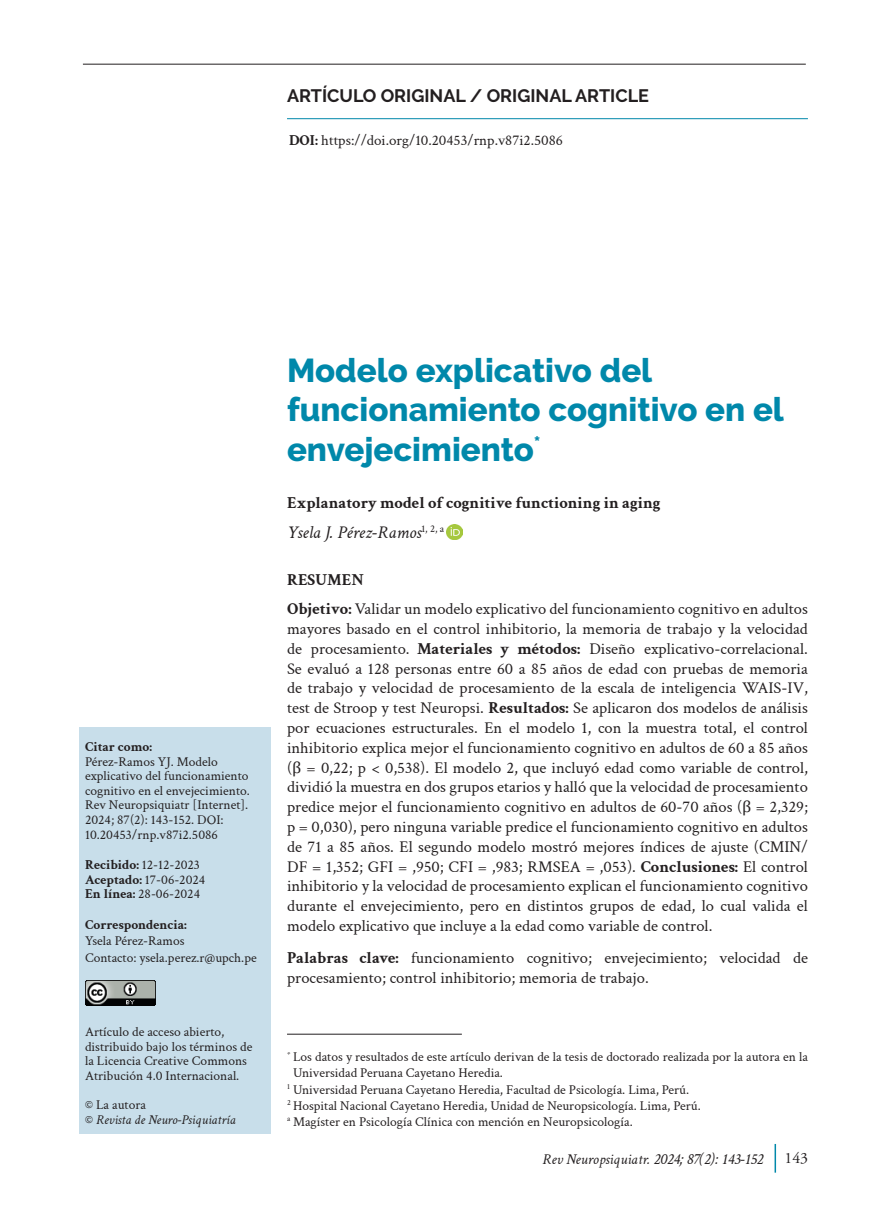
<style>
.page{position:relative;width:893px;height:1212px;background:#fff}
.page>*{position:absolute;margin:0;border:0;box-sizing:border-box;transform-origin:0 0}
.titulo{font:800 33px/39.6px "Raleway";color:#08a}
.cabecera{font:700 18px "Raleway";color:#231f20}
.Autores{font:italic 18px "Crimson Text";color:#231f20}
.Parrafo1{font:16.5px/19.8px "Crimson Text";color:#231f20;text-align:justify}
.Sub1{font:700 16.5px "Crimson Text";color:#231f20}
.t1{font:15.75px "Adobe Garamond Pro";color:#231f20}
.doi{font:15px "Crimson Text";color:#231f20}
.t2{font:italic 15px "Crimson Text";color:#231f20}
.recibido{font:13.5px/14.5px "Crimson Text";color:#231f20}
.pie{font:13.5px/16.2px "Crimson Text";color:#231f20}
.citar_como{font:13.5px "Crimson Text";color:#231f20}
.recibido-2{font:italic 13.5px "Crimson Text";color:#231f20}
.citar_como-2{font:700 13.5px "Crimson Text";color:#231f20}
.recibido-3{font:700 13.5px "Crimson Text";color:#231f20}
.s1{font-weight:700}
.s2{font-style:normal}
.s3{font-family:"Cambria"}
.s4{font-size:15.75px}
</style>
<div class="page">
<hr style="left:83px;top:64px;width:723px;height:1px;background:#231f20">
<hr style="left:774px;top:1144px;width:2px;height:28px;background:#08a">
<div style="left:79px;top:728px;width:191px;height:406px;background:#c8deea"></div>
<img style="left:85px;top:981px;width:70px;height:24px">
<hr style="left:287px;top:118px;width:521px;height:1px;background:#08a">
<hr style="left:287px;top:1034px;width:175px;height:1px;background:#231f20">
<img style="left:447px;top:524px;width:15px;height:16px">
<p class="cabecera" style="left:287px;top:85px;width:363px">ARTÍCULO ORIGINAL / ORIGINAL ARTICLE</p>
<p class="doi" style="left:289px;top:129px;width:275px"><span class="s1">DOI:</span> https://doi.org/10.20453/rnp.v87i2.5086</p>
<p class="recibido-3" style="left:85px;top:737px;width:68px">Citar como:</p>
<p class="recibido" style="left:85px;top:753px;width:166px">Pérez-Ramos YJ. Modelo explicativo del funcionamiento cognitivo en el envejecimiento.<br>Rev Neuropsiquiatr [Internet].<br>2024; 87(2): 143-152. DOI:<br>10.20453/rnp.v87i2.5086</p>
<p class="recibido" style="left:85px;top:857px;width:116px"><span class="s1">Recibido:</span> 12-12-2023</p>
<p class="recibido" style="left:85px;top:872px;width:122px"><span class="s1">Aceptado:</span> 17-06-2024</p>
<p class="recibido" style="left:85px;top:886px;width:117px"><span class="s1">En línea:</span> 28-06-2024</p>
<p class="citar_como-2" style="left:85px;top:915px;width:103px">Correspondencia:</p>
<p class="citar_como" style="left:85px;top:932px;width:101px">Ysela Pérez-Ramos</p>
<p class="citar_como" style="left:85px;top:948px;width:173px">Contacto: ysela.perez.r@upch.pe</p>
<p class="recibido" style="left:85px;top:1024px;width:169px">Artículo de acceso abierto, distribuido bajo los términos de la Licencia Creative Commons<br>Atribución 4.0 Internacional.</p>
<p class="recibido" style="left:85px;top:1097px;width:62px">© La autora</p>
<p class="recibido-2" style="left:85px;top:1110px;width:152px"><span class="s2">©</span> Revista de Neuro-Psiquiatría</p>
<p class="titulo" style="left:287px;top:351px;width:498px">Modelo explicativo del funcionamiento cognitivo en el envejecimiento<sup>*</sup></p>
<p class="Sub1" style="left:287px;top:490px;width:375px">Explanatory model of cognitive functioning in aging</p>
<p class="Autores" style="left:287px;top:520px;width:159px">Ysela J. Pérez-Ramos<sup>1,</sup> <sup>2,</sup> <sup>a</sup></p>
<p class="Sub1" style="left:287px;top:568px;width:79px">RESUMEN</p>
<p class="Parrafo1" style="left:287px;top:598px;width:522px"><span class="s1">Objetivo:</span> Validar un modelo explicativo del funcionamiento cognitivo en adultos mayores basado en el control inhibitorio, la memoria de trabajo y la velocidad de procesamiento. <span class="s1">Materiales y métodos:</span> Diseño explicativo-correlacional.<br>Se evaluó a 128 personas entre 60 a 85 años de edad con pruebas de memoria de trabajo y velocidad de procesamiento de la escala de inteligencia WAIS-IV, test de Stroop y test Neuropsi. <span class="s1">Resultados:</span> Se aplicaron dos modelos de análisis por ecuaciones estructurales. En el modelo 1, con la muestra total, el control inhibitorio explica mejor el funcionamiento cognitivo en adultos de 60 a 85 años (<span class="s3">β</span> = 0,22; p &lt; 0,538). El modelo 2, que incluyó edad como variable de control, dividió la muestra en dos grupos etarios y halló que la velocidad de procesamiento predice mejor el funcionamiento cognitivo en adultos de 60-70 años (<span class="s3">β</span> = 2,329; p = 0,030), pero ninguna variable predice el funcionamiento cognitivo en adultos de 71 a 85 años. El segundo modelo mostró mejores índices de ajuste (CMIN/ DF = 1,352; GFI = ,950; CFI = ,983; RMSEA = ,053). <span class="s1">Conclusiones:</span> El control inhibitorio y la velocidad de procesamiento explican el funcionamiento cognitivo durante el envejecimiento, pero en distintos grupos de edad, lo cual valida el modelo explicativo que incluye a la edad como variable de control.</p>
<p class="Parrafo1" style="left:287px;top:947px;width:522px"><span class="s1">Palabras clave:</span> funcionamiento cognitivo; envejecimiento; velocidad de procesamiento; control inhibitorio; memoria de trabajo.</p>
<p class="pie" style="left:293px;top:1048px;width:516px;text-indent:-6px"><sup>*</sup> Los datos y resultados de este artículo derivan de la tesis de doctorado realizada por la autora en la<br>Universidad Peruana Cayetano Heredia.</p>
<p class="pie" style="left:287px;top:1080px;width:404px"><sup>1</sup> Universidad Peruana Cayetano Heredia, Facultad de Psicología. Lima, Perú.</p>
<p class="pie" style="left:287px;top:1097px;width:415px"><sup>2</sup> Hospital Nacional Cayetano Heredia, Unidad de Neuropsicología. Lima, Perú.</p>
<p class="pie" style="left:287px;top:1113px;width:347px"><sup>a</sup> Magíster en Psicología Clínica con mención en Neuropsicología.</p>
<p class="t2" style="left:542px;top:1148px;width:222px">Rev Neuropsiquiatr. <span class="s4">2024; 87(2): 143-152</span></p>
<p class="t1" style="left:784px;top:1149px;width:25px">143</p>
</div>
